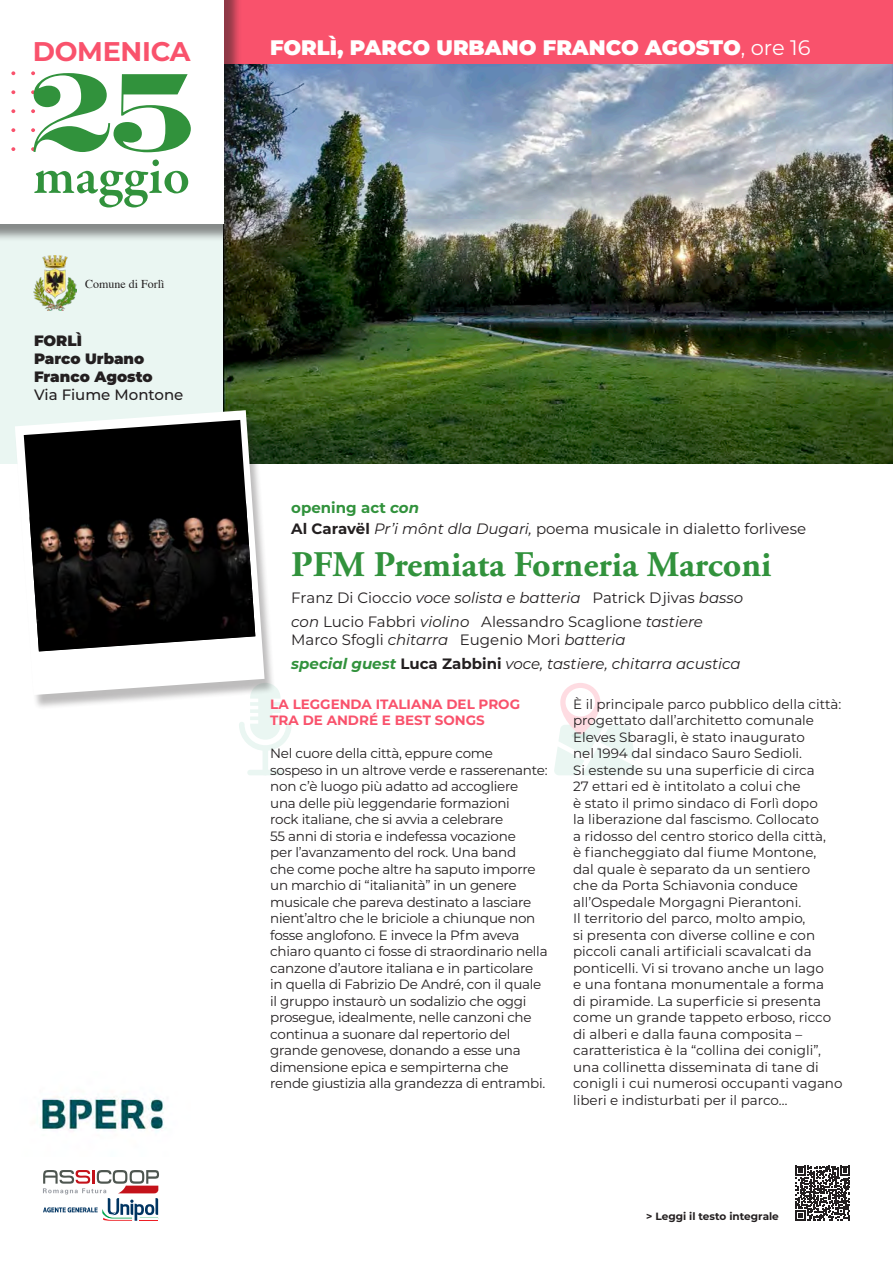
<style>
.page{position:relative;width:893px;height:1263px;background:#fff}
.page>*{position:absolute;margin:0;border:0;box-sizing:border-box;transform-origin:0 0}
.t1{font:700 112.5px "Engravers";color:#31923c}
.t2{font:600 54px "Garamond Premr Pro";letter-spacing:.005em;color:#31923c}
.t3{font:700 36px "Adobe Garamond Pro";color:#31923c}
.t4{font:700 27px "Montserrat";letter-spacing:-.01em;color:#f9526c}
.t5{font:900 21px "Montserrat";color:#fff}
.t6{font:15px/21px "Montserrat";color:#231f20}
.t7{font:italic 15px/24px "Montserrat";color:#231f20}
.t8{font:900 15px/18px "Montserrat";color:#231f20}
.t9{font:500 15px "Montserrat";color:#231f20}
.t10{font:13.5px/16.5px "Montserrat";letter-spacing:-.015em;color:#231f20}
.t11{font:700 13.5px/16.5px "Montserrat";color:#f9526c}
.t12{font:12px "Times";color:#231f20}
.t13{font:700 10.5px "Montserrat";color:#231f20}
.s1{font-weight:400}
.s2{font-weight:700;color:#31923c}
.s3{font-weight:700;font-style:italic;color:#31923c}
.s4{font-weight:700}
.s5{font-style:italic}
.s6{font-style:normal}
.s7{font-weight:700;font-style:normal}
</style>
<div class="page">
<div style="left:247px;top:770px;width:36px;height:5px;background:#eaf6f2;border-radius:3px"></div>
<div style="left:263px;top:747px;width:5px;height:28px;background:#eaf6f2;border-radius:3px"></div>
<svg style="left:239px;top:688px;width:53px;height:63px"></svg>
<svg style="left:554px;top:683px;width:83px;height:92px"></svg>
<div style="left:565px;top:688px;width:30px;height:28px;background:#fff;border-radius:50%"></div>
<div style="left:0;top:94px;width:227px;height:369px;background:#eaf6f2"></div>
<img style="left:223px;top:64px;width:670px;height:399px">
<div style="left:0;top:0;width:893px;height:64px;background:#f9526c"></div>
<div style="left:0;top:0;width:242px;height:242px;background:#231f20;opacity:.5"></div>
<div style="left:0;top:0;width:223px;height:223px;background:#fff"></div>
<svg style="left:11px;top:71px;width:4px;height:4px"></svg>
<svg style="left:31px;top:71px;width:4px;height:4px"></svg>
<svg style="left:11px;top:90px;width:4px;height:4px"></svg>
<svg style="left:31px;top:90px;width:4px;height:4px"></svg>
<svg style="left:11px;top:109px;width:4px;height:4px"></svg>
<svg style="left:31px;top:109px;width:4px;height:4px"></svg>
<svg style="left:11px;top:128px;width:4px;height:4px"></svg>
<svg style="left:31px;top:128px;width:4px;height:4px"></svg>
<svg style="left:11px;top:147px;width:4px;height:4px"></svg>
<svg style="left:31px;top:147px;width:4px;height:4px"></svg>
<svg style="left:795px;top:1166px;width:55px;height:54px"></svg>
<svg style="left:43px;top:1170px;width:116px;height:51px"></svg>
<img style="left:38px;top:1096px;width:126px;height:36px">
<div style="left:15px;top:414px;width:261px;height:296px;background:#231f20;opacity:.3"></div>
<svg style="left:15px;top:410px;width:250px;height:285px"></svg>
<svg style="left:24px;top:420px;width:231px;height:79px;fill:#000"></svg>
<img style="left:24px;top:499px;width:231px;height:152px">
<img style="left:33px;top:256px;width:43px;height:54px">
<h3 class="t4" style="left:33px;top:32px;width:159px">DOMENICA</h3>
<h1 class="t1" style="left:31px;top:46px;width:163px">25</h1>
<h2 class="t2" style="left:33px;top:143px;width:158px">maggio</h2>
<p class="t12" style="left:85px;top:276px;width:81px">Comune di Forlì</p>
<p class="t8" style="left:34px;top:330px;width:120px">FORLÌ<br>Parco Urbano<br>Franco Agosto</p>
<p class="t9" style="left:34px;top:384px;width:151px">Via Fiume Montone</p>
<h3 class="t5" style="left:270px;top:32px;width:542px">FORLÌ, PARCO URBANO FRANCO AGOSTO<span class="s1">, ore 16</span></h3>
<p class="t6" style="left:291px;top:497px;width:516px"><span class="s2">opening act</span> <span class="s3">con<br></span><span class="s4">Al Caravël</span> <span class="s5">Pr’i mônt dla Dugari,</span> poema musicale in dialetto forlivese</p>
<h3 class="t3" style="left:291px;top:544px;width:482px">PFM Premiata Forneria Marconi</h3>
<p class="t6" style="left:291px;top:585px;width:453px;line-height:24px">Franz Di Cioccio <span class="s5">voce solista e batteria</span> Patrick Djivas <span class="s5">basso con</span> Lucio Fabbri <span class="s5">violino</span> Alessandro Scaglione <span class="s5">tastiere</span></p>
<p class="t7" style="left:291px;top:627px;width:451px"><span class="s6">Marco Sfogli</span> chitarra <span class="s6">Eugenio Mori</span> batteria<br><span class="s2">special guest</span> <span class="s7">Luca Zabbini</span> voce, tastiere, chitarra acustica</p>
<p class="t11" style="left:270px;top:695px;width:251px">LA LEGGENDA ITALIANA DEL PROG<br>TRA DE ANDRÉ E BEST SONGS</p>
<p class="t10" style="left:270px;top:745px;width:279px">Nel cuore della città, eppure come sospeso in un altrove verde e rasserenante: non c’è luogo più adatto ad accogliere<br>una delle più leggendarie formazioni<br>rock italiane, che si avvia a celebrare<br>55 anni di storia e indefessa vocazione<br>per l’avanzamento del rock. Una band<br>che come poche altre ha saputo imporre un marchio di “italianità” in un genere musicale che pareva destinato a lasciare nient’altro che le briciole a chiunque non fosse anglofono. E invece la Pfm aveva chiaro quanto ci fosse di straordinario nella canzone d’autore italiana e in particolare in quella di Fabrizio De André, con il quale il gruppo instaurò un sodalizio che oggi prosegue, idealmente, nelle canzoni che continua a suonare dal repertorio del grande genovese, donando a esse una dimensione epica e sempirterna che rende giustizia alla grandezza di entrambi.</p>
<p class="t10" style="left:573px;top:695px;width:271px">È il principale parco pubblico della città: progettato dall’architetto comunale Eleves Sbaragli, è stato inaugurato<br>nel 1994 dal sindaco Sauro Sedioli.<br>Si estende su una superficie di circa<br>27 ettari ed è intitolato a colui che<br>è stato il primo sindaco di Forlì dopo<br>la liberazione dal fascismo. Collocato<br>a ridosso del centro storico della città,<br>è fiancheggiato dal fiume Montone,<br>dal quale è separato da un sentiero<br>che da Porta Schiavonia conduce all’Ospedale Morgagni Pierantoni.<br>Il territorio del parco, molto ampio,<br>si presenta con diverse colline e con piccoli canali artificiali scavalcati da ponticelli. Vi si trovano anche un lago<br>e una fontana monumentale a forma<br>di piramide. La superficie si presenta come un grande tappeto erboso, ricco di alberi e dalla fauna composita – caratteristica è la “collina dei conigli”, una collinetta disseminata di tane di conigli i cui numerosi occupanti vagano liberi e indisturbati per il parco…</p>
<p class="t13" style="left:646px;top:1209px;width:134px">&gt; Leggi il testo integrale</p>
</div>
